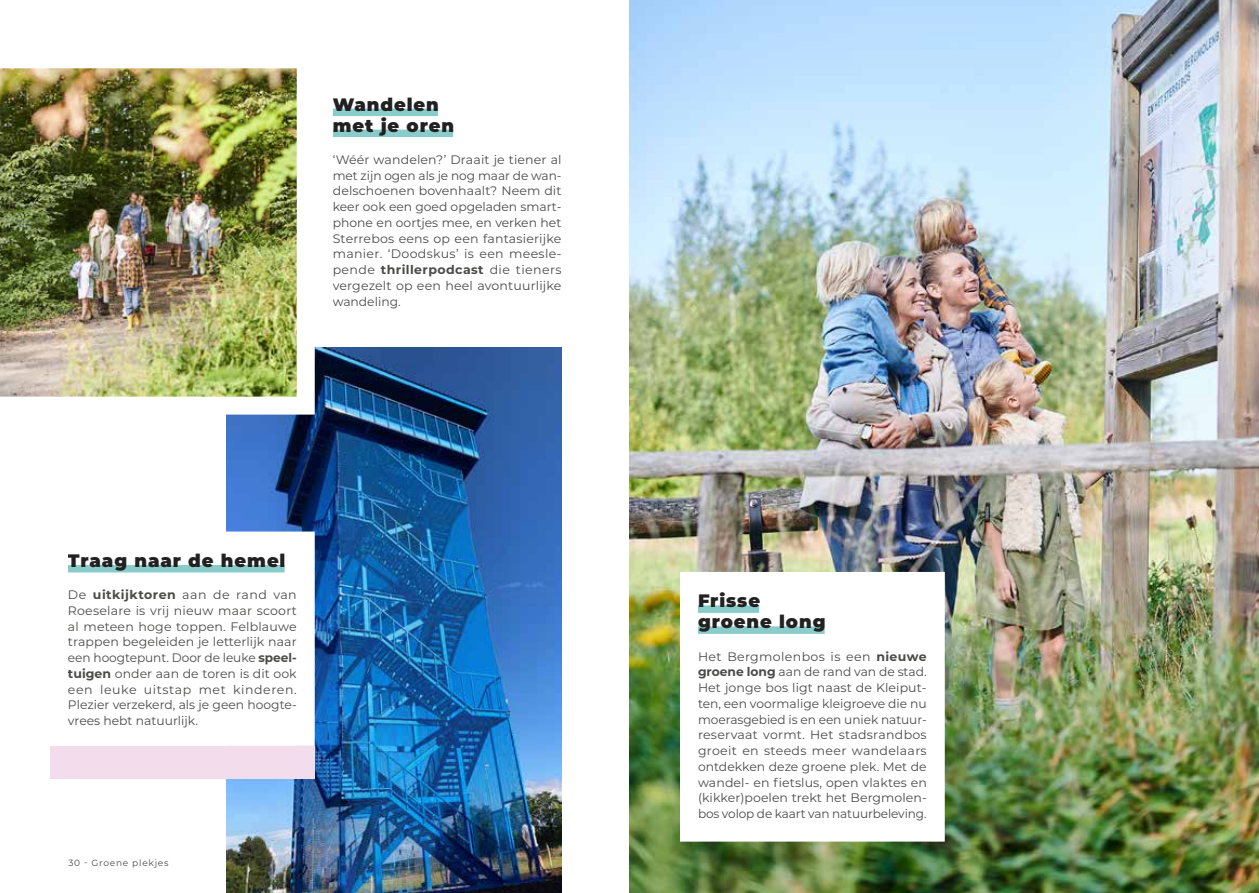
<style>
.page{position:relative;width:1259px;height:893px;background:#fff}
.page>*{position:absolute;margin:0;border:0;box-sizing:border-box;transform-origin:0 0}
.t1{font:900 18px/21px "Montserrat";letter-spacing:.05em;color:#212121}
.t2{font:12.3px/15.8px "Montserrat";color:#4a4a49;text-align:justify}
.t3{font:9px "Montserrat";letter-spacing:.085em;color:#4a4a49}
.s1{font-weight:700}
</style>
<div class="page">
<svg style="left:333px;top:108px;width:229px;height:282px"></svg>
<img style="left:227px;top:347px;width:334px;height:546px">
<svg style="left:68px;top:522px;width:256px;height:233px"></svg>
<div style="left:50px;top:746px;width:265px;height:33px;background:#f3dcec"></div>
<img style="left:0;top:68px;width:324px;height:356px">
<img style="left:629px;top:0;width:630px;height:893px">
<svg style="left:671px;top:563px;width:282px;height:288px"></svg>
<h1 class="t1" style="left:333px;top:93px;width:123px">Wandelen met je oren</h1>
<p class="t2" style="left:333px;top:151px;width:230px">‘Wéér wandelen?’ Draait je tiener al met zijn ogen als je nog maar de wan&shy;delschoenen bovenhaalt? Neem dit keer ook een goed opgeladen smart&shy;phone en oortjes mee, en verken het Sterrebos eens op een fantasierijke manier. ‘Doodskus’ is een meesle&shy;pende <span class="s1">thrillerpodcast</span> die tieners vergezelt op een heel avontuurlijke wandeling.</p>
<h1 class="t1" style="left:68px;top:549px;width:219px">Traag naar de hemel</h1>
<p class="t2" style="left:68px;top:586px;width:230px">De <span class="s1">uitkijktoren</span> aan de rand van Roeselare is vrij nieuw maar scoort al meteen hoge toppen. Felblauwe trappen begeleiden je letterlijk naar een hoogtepunt. Door de leuke <span class="s1">speel&shy;tuigen</span> onder aan de toren is dit ook een leuke uitstap met kinderen.<br>Plezier verzekerd, als je geen hoogte&shy;vrees hebt natuurlijk.</p>
<h1 class="t1" style="left:698px;top:589px;width:129px">Frisse groene long</h1>
<p class="t2" style="left:698px;top:648px;width:230px">Het Bergmolenbos is een <span class="s1">nieuwe groene long</span> aan de rand van de stad.<br>Het jonge bos ligt naast de Kleiput&shy;ten, een voormalige kleigroeve die nu moerasgebied is en een uniek natuur&shy;reservaat vormt. Het stadsrandbos groeit en steeds meer wandelaars ontdekken deze groene plek. Met de wandel- en fietslus, open vlaktes en (kikker)poelen trekt het Bergmolen&shy;bos volop de kaart van natuurbeleving.</p>
<p class="t3" style="left:68px;top:856px;width:102px">30 - Groene plekjes</p>
</div>
